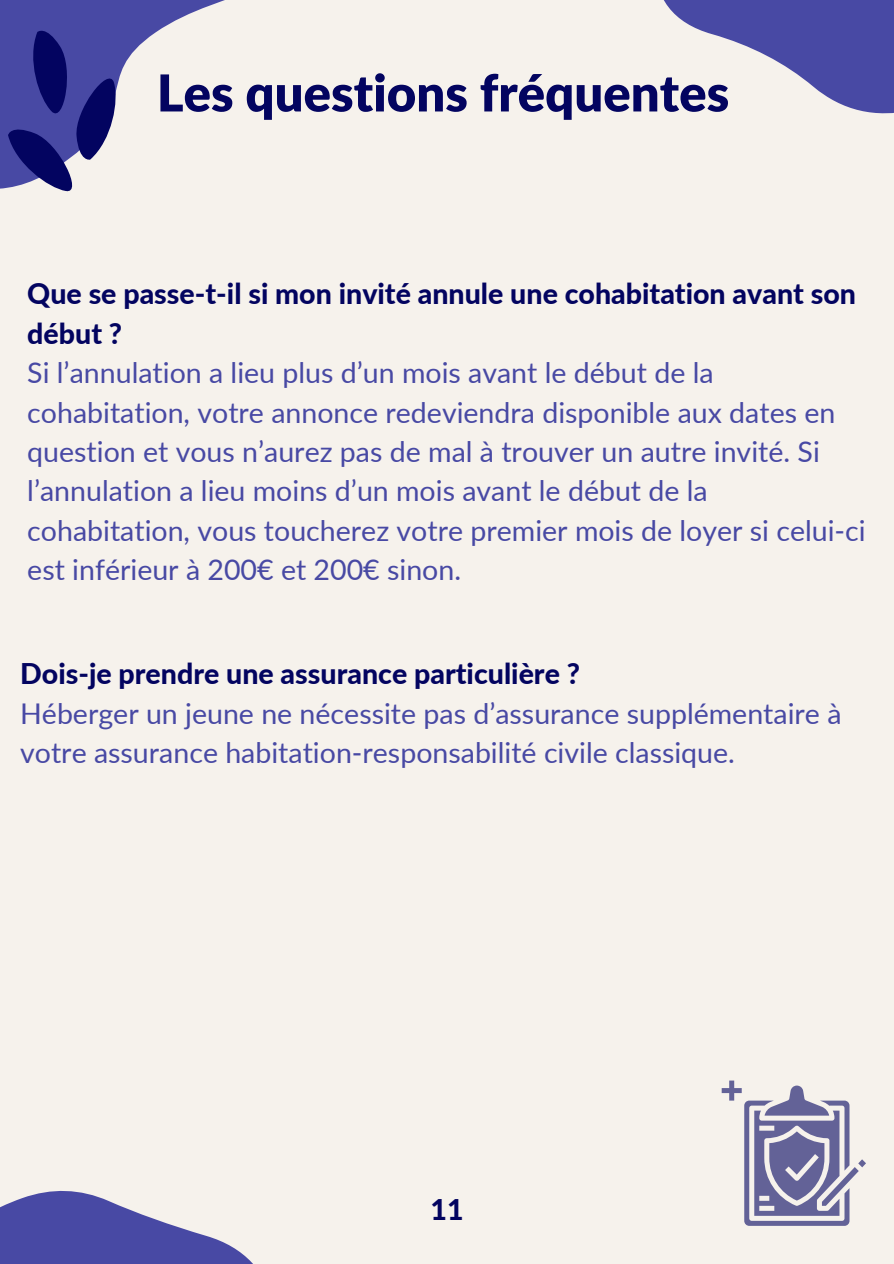
<style>
.page{position:relative;width:894px;height:1264px;background:#fff}
.page>*{position:absolute;margin:0;border:0;box-sizing:border-box;transform-origin:0 0}
.t1{font:900 50.85px "Lato";color:#030460}
.t2{font:28.5px/39.5px "Lato";color:#4849a4}
.t3{font:800 28.5px/39.5px "Lato";color:#030460}
</style>
<div class="page">
<div style="left:0;top:0;width:893px;height:1263px;background:#f6f2ec"></div>
<svg style="left:0;top:0;width:225px;height:189px"></svg>
<svg style="left:2px;top:21px;width:126px;height:171px"></svg>
<svg style="left:664px;top:0;width:229px;height:114px"></svg>
<svg style="left:0;top:1190px;width:252px;height:73px"></svg>
<svg style="left:721px;top:1080px;width:144px;height:145px"></svg>
<p class="t1" style="left:157px;top:61px;width:573px">Les questions fréquentes</p>
<p class="t3" style="left:27px;top:273px;width:830px">Que se passe-t-il si mon invité annule une cohabitation avant son début ?</p>
<p class="t2" style="left:27px;top:352px;width:839px">Si l’annulation a lieu plus d’un mois avant le début de la cohabitation, votre annonce redeviendra disponible aux dates en question et vous n’aurez pas de mal à trouver un autre invité. Si l’annulation a lieu moins d’un mois avant le début de la cohabitation, vous toucherez votre premier mois de loyer si celui-ci est inférieur à 200€ et 200€ sinon.</p>
<p class="t3" style="left:20px;top:653px;width:561px">Dois-je prendre une assurance particulière ?</p>
<p class="t2" style="left:20px;top:693px;width:822px">Héberger un jeune ne nécessite pas d’assurance supplémentaire à votre assurance habitation-responsabilité civile classique.</p>
<p class="t3" style="left:430px;top:1189px;width:35px">11</p>
</div>
